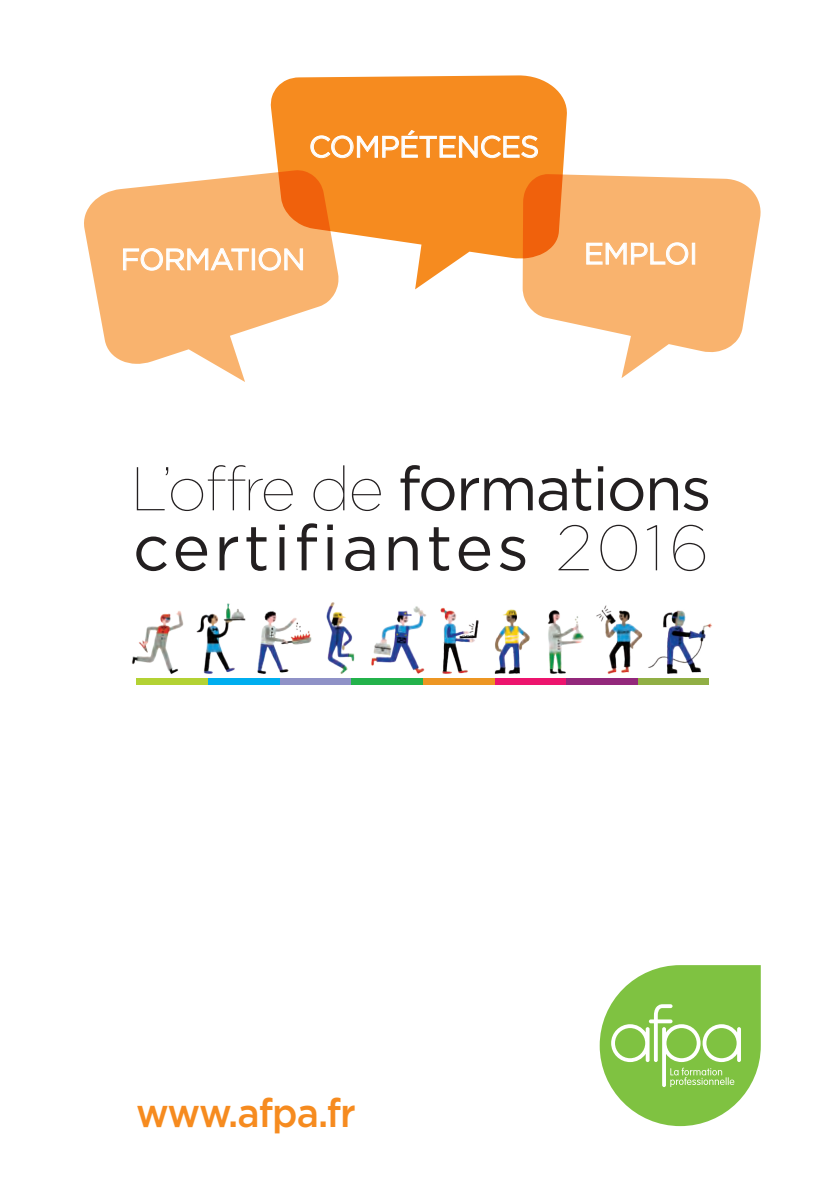
<style>
.page{position:relative;width:833px;height:1184px;background:#fff}
.page>*{position:absolute;margin:0;border:0;box-sizing:border-box;transform-origin:0 0}
.t1{font:64px "Gotham";letter-spacing:.06em;color:#231f20}
.t2{font:61.6px "Gotham";letter-spacing:-.03em;color:#231f20}
.t3{font:500 40px "Gotham";letter-spacing:-.025em;color:#f68b1f;scale:.95 1}
.t4{font:30px "Gotham";letter-spacing:-.025em;color:#fff}
.s1{font-weight:100}
</style>
<div class="page">
<svg style="left:522px;top:174px;width:238px;height:204px;fill:#f9b36e"></svg>
<svg style="left:271px;top:75px;width:295px;height:214px;fill:#f68b1f"></svg>
<svg style="left:84px;top:170px;width:254px;height:212px;fill:#f9b36e"></svg>
<svg style="left:310px;top:130px;width:228px;height:28px"></svg>
<svg style="left:599px;top:965px;width:161px;height:161px"></svg>
<svg style="left:123px;top:248px;width:126px;height:23px"></svg>
<div style="left:252px;top:249px;width:3px;height:21px;border:1px solid #fff"></div>
<svg style="left:258px;top:248px;width:45px;height:23px"></svg>
<svg style="left:586px;top:242px;width:102px;height:23px"></svg>
<div style="left:692px;top:243px;width:2px;height:21px;border:1px solid #fff"></div>
<img style="left:132px;top:602px;width:580px;height:72px">
<div style="left:637px;top:678px;width:72px;height:7px;background:#91af45"></div>
<div style="left:566px;top:678px;width:71px;height:7px;background:#93287b"></div>
<div style="left:494px;top:678px;width:72px;height:7px;background:#ed146e"></div>
<div style="left:351px;top:678px;width:71px;height:7px;background:#23b24b"></div>
<div style="left:279px;top:678px;width:72px;height:7px;background:#8f92c7"></div>
<div style="left:208px;top:678px;width:71px;height:7px;background:#00aeef"></div>
<div style="left:136px;top:678px;width:72px;height:7px;background:#b3d234"></div>
<div style="left:422px;top:678px;width:72px;height:7px;background:#ed9623"></div>
<p class="t4" style="left:309px;top:127px;width:232px">COMPÉTENCES</p>
<p class="t4" style="left:120px;top:240px;width:186px">FORMATION</p>
<p class="t4" style="left:583px;top:234px;width:116px">EMPLOI</p>
<h2 class="t2" style="left:130px;top:449px;width:582px"><span class="s1">L’offre de</span> formations</h2>
<h1 class="t1" style="left:133px;top:507px;width:577px">certifiantes <span class="s1">2016</span></h1>
<h3 class="t3" style="left:136px;top:1086px;width:233px">www.afpa.fr</h3>
</div>
